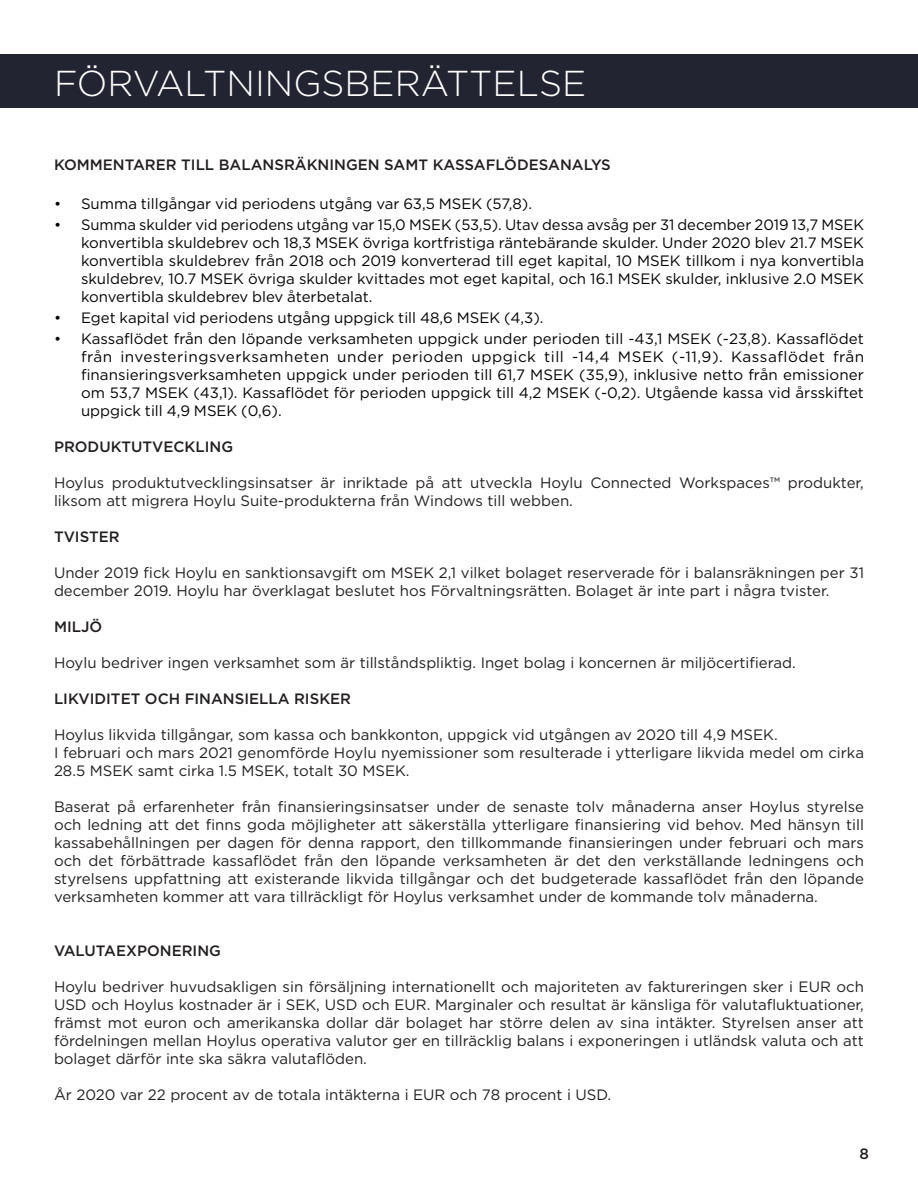
<style>
.page{position:relative;width:918px;height:1188px;background:#fff}
.page>*{position:absolute;margin:0;border:0;box-sizing:border-box;transform-origin:0 0}
.t1{font:300 36px "Gotham";color:#fff}
.t2{font:15px/18px "Gotham";color:#231f20}
.t3{font:15px/18px "Gotham";color:#040503;text-align:justify}
.t4{font:500 15px "Gotham";color:#231f20}
</style>
<div class="page">
<div style="left:0;top:54px;width:918px;height:53px;background:#222531"></div>
<p class="t1" style="left:54px;top:60px;width:534px">FÖRVALTNINGSBERÄTTELSE</p>
<p class="t4" style="left:54px;top:155px;width:558px">KOMMENTARER TILL BALANSRÄKNINGEN SAMT KASSAFLÖDESANALYS</p>
<p class="t3" style="left:54px;top:195px;width:480px">• Summa tillgångar vid periodens utgång var 63,5 MSEK (57,8).</p>
<p class="t3" style="left:81px;top:216px;width:785px;text-indent:-27px">• Summa skulder vid periodens utgång var 15,0 MSEK (53,5). Utav dessa avsåg per 31 december 2019 13,7 MSEK konvertibla skuldebrev och 18,3 MSEK övriga kortfristiga räntebärande skulder. Under 2020 blev 21.7 MSEK konvertibla skuldebrev från 2018 och 2019 konverterad till eget kapital, 10 MSEK tillkom i nya konvertibla skuldebrev, 10.7 MSEK övriga skulder kvittades mot eget kapital, och 16.1 MSEK skulder, inklusive 2.0 MSEK konvertibla skuldebrev blev återbetalat.</p>
<p class="t3" style="left:54px;top:309px;width:491px">• Eget kapital vid periodens utgång uppgick till 48,6 MSEK (4,3).</p>
<p class="t3" style="left:81px;top:330px;width:785px;text-indent:-27px">• Kassaflödet från den löpande verksamheten uppgick under perioden till -43,1 MSEK (-23,8). Kassaflödet från investeringsverksamheten under perioden uppgick till -14,4 MSEK (-11,9). Kassaflödet från finansieringsverksamheten uppgick under perioden till 61,7 MSEK (35,9), inklusive netto från emissioner om 53,7 MSEK (43,1). Kassaflödet för perioden uppgick till 4,2 MSEK (-0,2). Utgående kassa vid årsskiftet uppgick till 4,9 MSEK (0,6).</p>
<p class="t4" style="left:54px;top:437px;width:181px">PRODUKTUTVECKLING</p>
<p class="t2" style="left:54px;top:474px;width:811px">Hoylus produktutvecklingsinsatser är inriktade på att utveckla Hoylu Connected Workspaces™ produkter, liksom att migrera Hoylu Suite-produkterna från Windows till webben.</p>
<p class="t4" style="left:54px;top:527px;width:67px">TVISTER</p>
<p class="t2" style="left:54px;top:564px;width:812px">Under 2019 fick Hoylu en sanktionsavgift om MSEK 2,1 vilket bolaget reserverade för i balansräkningen per 31 december 2019. Hoylu har överklagat beslutet hos Förvaltningsrätten. Bolaget är inte part i några tvister.</p>
<p class="t4" style="left:54px;top:617px;width:50px">MILJÖ</p>
<p class="t2" style="left:54px;top:654px;width:743px">Hoylu bedriver ingen verksamhet som är tillståndspliktig. Inget bolag i koncernen är miljöcertifierad.</p>
<p class="t4" style="left:54px;top:689px;width:299px">LIKVIDITET OCH FINANSIELLA RISKER</p>
<p class="t2" style="left:54px;top:726px;width:725px">Hoylus likvida tillgångar, som kassa och bankkonton, uppgick vid utgången av 2020 till 4,9 MSEK.</p>
<p class="t2" style="left:54px;top:744px;width:812px">I februari och mars 2021 genomförde Hoylu nyemissioner som resulterade i ytterligare likvida medel om cirka<br>28.5 MSEK samt cirka 1.5 MSEK, totalt 30 MSEK.</p>
<p class="t2" style="left:54px;top:798px;width:812px;text-align:justify">Baserat på erfarenheter från finansieringsinsatser under de senaste tolv månaderna anser Hoylus styrelse och ledning att det finns goda möjligheter att säkerställa ytterligare finansiering vid behov. Med hänsyn till kassabehållningen per dagen för denna rapport, den tillkommande finansieringen under februari och mars och det förbättrade kassaflödet från den löpande verksamheten är det den verkställande ledningens och styrelsens uppfattning att existerande likvida tillgångar och det budgeterade kassaflödet från den löpande verksamheten kommer att vara tillräckligt för Hoylus verksamhet under de kommande tolv månaderna.</p>
<p class="t4" style="left:54px;top:941px;width:169px">VALUTAEXPONERING</p>
<p class="t2" style="left:54px;top:978px;width:812px;text-align:justify">Hoylu bedriver huvudsakligen sin försäljning internationellt och majoriteten av faktureringen sker i EUR och USD och Hoylus kostnader är i SEK, USD och EUR. Marginaler och resultat är känsliga för valutafluktuationer, främst mot euron och amerikanska dollar där bolaget har större delen av sina intäkter. Styrelsen anser att fördelningen mellan Hoylus operativa valutor ger en tillräcklig balans i exponeringen i utländsk valuta och att bolaget därför inte ska säkra valutaflöden.</p>
<p class="t2" style="left:54px;top:1086px;width:559px">År 2020 var 22 procent av de totala intäkterna i EUR och 78 procent i USD.</p>
<p class="t4" style="left:860px;top:1144px;width:11px">8</p>
</div>
